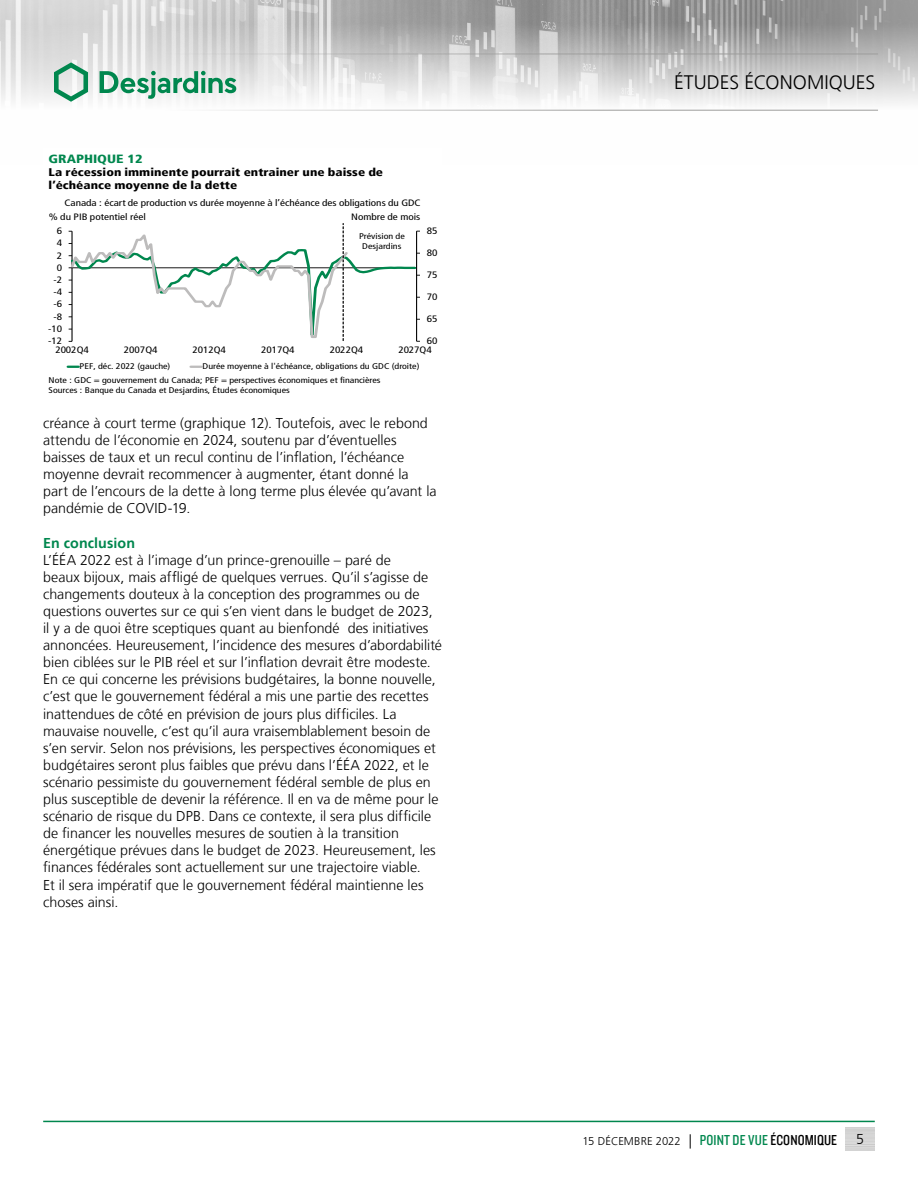
<style>
.page{position:relative;width:918px;height:1188px;background:#fff}
.page>*{position:absolute;margin:0;border:0;box-sizing:border-box;transform-origin:0 0}
.t1{font:300 19.5px "Frutiger LT";color:#000}
.t2{font:300 14.25px/17.1px "Frutiger LT";color:#000}
.t3{font:700 14.25px "Frutiger LT";letter-spacing:.005em;color:#00874e}
.t4{font:900 condensed 12px "Frutiger LT";letter-spacing:-.005em;color:#00874e;scale:1.2 1}
.t5{font:300 11.25px "Frutiger LT";letter-spacing:.005em;color:#000}
.t6{font:900 condensed 11.1px/13.2px "Frutiger LT";color:#000;scale:1.2 1}
.t7{font:condensed 9.3px/14px "Frutiger LT";color:#000;scale:1.2 1}
.t8{font:condensed 8.25px/9.9px "Frutiger LT";color:#000;text-align:center;scale:1.2 1}
.s1{font-size:14.25px}
.s2{font-family:"Knockout 29 Junior Ltweight";font-weight:400;font-size:15px;color:#00874e}
.s3{font-family:"Knockout 29 Junior Ltweight";font-weight:400;font-size:15px}
</style>
<div class="page">
<img style="left:0;top:0;width:918px;height:110px">
<hr style="left:0;top:54px;width:878px;height:1px;background:#9d9d9c">
<hr style="left:0;top:110px;width:878px;height:1px;background:#9d9d9c">
<svg style="left:54px;top:62px;width:34px;height:40px"></svg>
<svg style="left:100px;top:71px;width:136px;height:28px"></svg>
<hr style="left:43px;top:1121px;width:832px;height:1px;background:#00874e">
<svg style="left:68px;top:365px;width:11px;height:3px"></svg>
<svg style="left:191px;top:365px;width:10px;height:3px"></svg>
<svg style="left:69px;top:224px;width:351px;height:118px"></svg>
<p class="t4" style="left:49px;top:151px;width:80px">GRAPHIQUE 12</p>
<p class="t6" style="left:49px;top:166px;width:280px">La récession imminente pourrait entrainer une baisse de l’échéance moyenne de la dette</p>
<p class="t7" style="left:49px;top:195px;width:311px;text-indent:16px">Canada : écart de production vs durée moyenne à l’échéance des obligations du GDC % du PIB potentiel réel</p>
<p class="t7" style="left:351px;top:209px;width:59px">Nombre de mois</p>
<p class="t7" style="left:57px;top:224px;width:6px">6</p>
<p class="t7" style="left:57px;top:236px;width:6px">4</p>
<p class="t7" style="left:57px;top:248px;width:6px">2</p>
<p class="t7" style="left:57px;top:261px;width:6px">0</p>
<p class="t7" style="left:53px;top:273px;width:9px">-2</p>
<p class="t7" style="left:53px;top:285px;width:9px">-4</p>
<p class="t7" style="left:53px;top:297px;width:9px">-6</p>
<p class="t7" style="left:53px;top:310px;width:9px">-8</p>
<p class="t7" style="left:48px;top:322px;width:13px">-10</p>
<p class="t7" style="left:48px;top:334px;width:13px">-12</p>
<p class="t8" style="left:359px;top:231px;width:40px">Prévision de<br>Desjardins</p>
<p class="t7" style="left:427px;top:224px;width:10px">85</p>
<p class="t7" style="left:427px;top:246px;width:10px">80</p>
<p class="t7" style="left:427px;top:268px;width:10px">75</p>
<p class="t7" style="left:427px;top:290px;width:10px">70</p>
<p class="t7" style="left:427px;top:312px;width:10px">65</p>
<p class="t7" style="left:427px;top:334px;width:10px">60</p>
<p class="t7" style="left:55px;top:343px;width:29px">2002Q4</p>
<p class="t7" style="left:124px;top:343px;width:29px">2007Q4</p>
<p class="t7" style="left:193px;top:343px;width:29px">2012Q4</p>
<p class="t7" style="left:261px;top:343px;width:29px">2017Q4</p>
<p class="t7" style="left:330px;top:343px;width:29px">2022Q4</p>
<p class="t7" style="left:398px;top:343px;width:29px">2027Q4</p>
<p class="t8" style="left:80px;top:362px;width:77px">PEF, déc. 2022 (gauche)</p>
<p class="t8" style="left:203px;top:362px;width:182px">Durée moyenne à l'échéance, obligations du GDC (droite)</p>
<p class="t8" style="left:49px;top:375px;width:278px;text-align:left">Note : GDC = gouvernement du Canada; PEF = perspectives économiques et financières<br>Sources : Banque du Canada et Desjardins, Études économiques</p>
<p class="t2" style="left:43px;top:415px;width:395px">créance à court terme (graphique 12). Toutefois, avec le rebond attendu de l’économie en 2024, soutenu par d’éventuelles baisses de taux et un recul continu de l’inflation, l’échéance moyenne devrait recommencer à augmenter, étant donné la part de l’encours de la dette à long terme plus élevée qu’avant la pandémie de COVID-19.</p>
<p class="t3" style="left:43px;top:534px;width:93px">En conclusion</p>
<p class="t2" style="left:43px;top:551px;width:400px">L’ÉÉA 2022 est à l’image d’un prince-grenouille – paré de<br>beaux bijoux, mais affligé de quelques verrues. Qu’il s’agisse de changements douteux à la conception des programmes ou de questions ouvertes sur ce qui s’en vient dans le budget de 2023, il y a de quoi être sceptiques quant au bienfondé des initiatives annoncées. Heureusement, l’incidence des mesures d’abordabilité bien ciblées sur le PIB réel et sur l’inflation devrait être modeste.<br>En ce qui concerne les prévisions budgétaires, la bonne nouvelle, c’est que le gouvernement fédéral a mis une partie des recettes inattendues de côté en prévision de jours plus difficiles. La mauvaise nouvelle, c’est qu’il aura vraisemblablement besoin de s’en servir. Selon nos prévisions, les perspectives économiques et budgétaires seront plus faibles que prévu dans l’ÉÉA 2022, et le scénario pessimiste du gouvernement fédéral semble de plus en plus susceptible de devenir la référence. Il en va de même pour le scénario de risque du DPB. Dans ce contexte, il sera plus difficile de financer les nouvelles mesures de soutien à la transition énergétique prévues dans le budget de 2023. Heureusement, les finances fédérales sont actuellement sur une trajectoire viable.<br>Et il sera impératif que le gouvernement fédéral maintienne les choses ainsi.</p>
<h1 class="t1" style="left:674px;top:72px;width:203px">ÉTUDES ÉCONOMIQUES</h1>
<p class="t5" style="left:583px;top:1135px;width:256px">15 DÉCEMBRE 2022 <span class="s1">|</span> <span class="s2">POINT DE VUE</span> <span class="s3">ÉCONOMIQUE</span></p>
<p class="t2" style="left:856px;top:1131px;width:9px">5</p>
</div>
